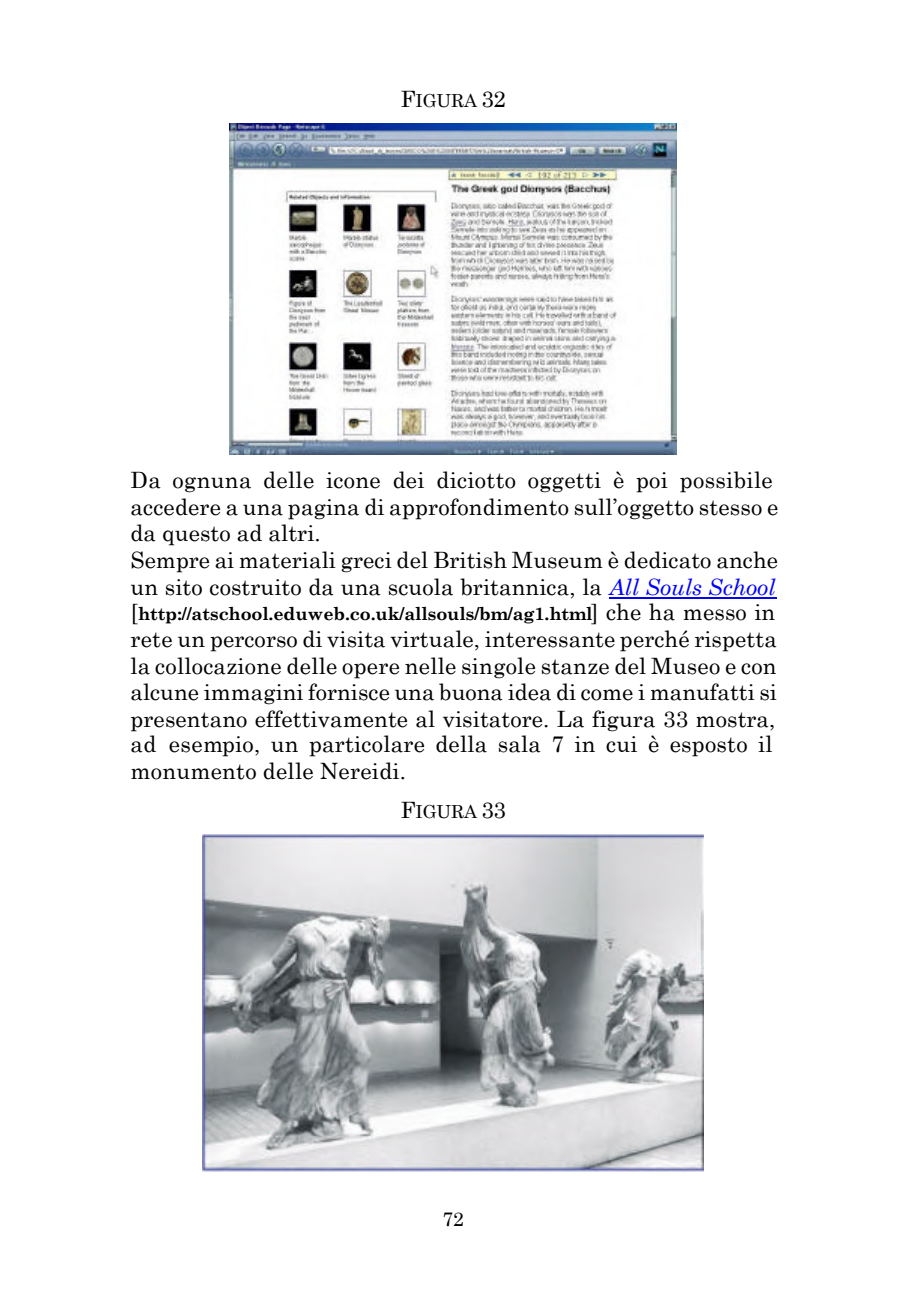
<style>
.page{position:relative;width:908px;height:1304px;background:#fff}
.page>*{position:absolute;margin:0;border:0;box-sizing:border-box;transform-origin:0 0}
.t1{font:22.4px/26.4px "Century Schoolbook";letter-spacing:.005em;color:#000}
.t2{font:19.6px "Century Schoolbook";color:#000}
.t3{font:700 18px "Century Schoolbook";letter-spacing:-.01em;color:#000}
.t4{font:18px "Century Schoolbook";letter-spacing:-.005em;color:#000}
.s1{font-size:22.4px}
.s2{font-style:italic;color:#00f}
.s3{font-weight:400;font-size:22.4px}
</style>
<div class="page">
<img style="left:230px;top:124px;width:446px;height:331px">
<hr style="left:609px;top:598px;width:168px;height:1px;background:#00f">
<img style="left:202px;top:834px;width:502px;height:338px">
<p class="t4" style="left:400px;top:85px;width:107px"><span class="s1">F</span>IGURA <span class="s1">32</span></p>
<p class="t1" style="left:130px;top:465px;width:649px">Da ognuna delle icone dei diciotto oggetti è poi possibile accedere a una pagina di approfondimento sull’oggetto stesso e da questo ad altri.<br>Sempre ai materiali greci del British Museum è dedicato anche un sito costruito da una scuola britannica, la <span class="s2">All Souls School</span></p>
<p class="t3" style="left:130px;top:603px;width:646px"><span class="s3">[</span>http://atschool.eduweb.co.uk/allsouls/bm/ag1.html<span class="s3">] che ha messo in</span></p>
<p class="t1" style="left:130px;top:624px;width:648px">rete un percorso di visita virtuale, interessante perché rispetta la collocazione delle opere nelle singole stanze del Museo e con alcune immagini fornisce una buona idea di come i manufatti si presentano effettivamente al visitatore. La figura 33 mostra, ad esempio, un particolare della sala 7 in cui è esposto il monumento delle Nereidi.</p>
<p class="t4" style="left:400px;top:796px;width:107px"><span class="s1">F</span>IGURA <span class="s1">33</span></p>
<p class="t2" style="left:442px;top:1202px;width:23px">72</p>
</div>
